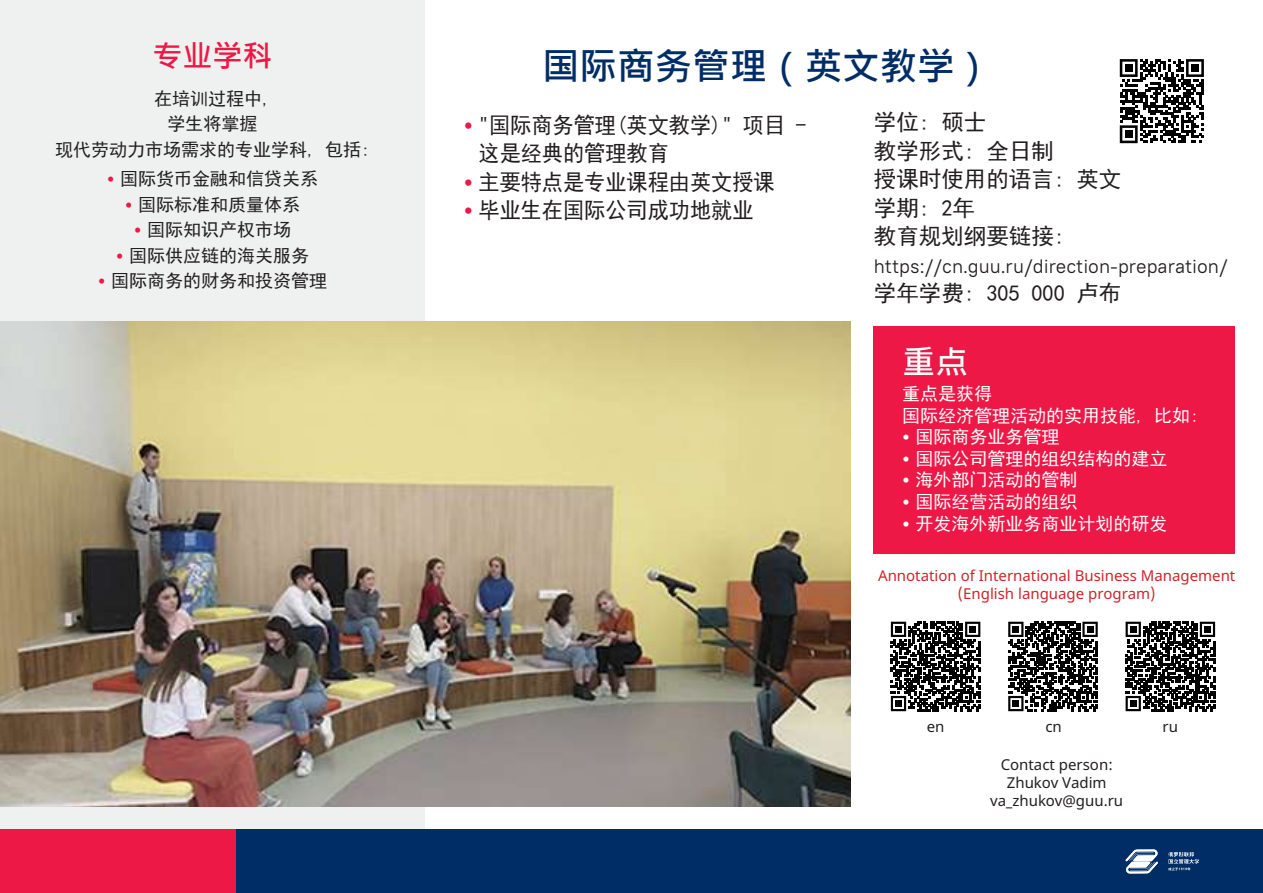
<style>
.page{position:relative;width:1263px;height:893px;background:#fff}
.page>*{position:absolute;margin:0;border:0;box-sizing:border-box;transform-origin:0 0}
.t1{font:700 37.5px "Microsoft Jheng Hei";color:#002d66}
.t2{font:700 33px "Microsoft Jheng Hei";color:#fff}
.t3{font:700 30px "Microsoft Jheng Hei";color:#ed1845}
.t4{font:22.5px/28.5px "Sim Hei";color:#231f20;scale:.94 1}
.t5{font:22.5px/28.5px "Sim Hei";color:#231f20}
.t6{font:19.5px "PT Root UI";color:#231f20}
.t7{font:18px/25.5px "Sim Hei";color:#231f20;text-align:center}
.t8{font:18px/21.6px "Sim Hei";color:#fff}
.t9{font:15px/18px "Noto Sans";color:#d1232a;text-align:center}
.t10{font:15px/18px "Noto Sans";color:#231f20;text-align:center}
.s1{font-family:"Microsoft Ya Hei";color:#ed1845}
.s2{font-family:"Microsoft Jheng Hei";color:#ed1845}
.s3{font-family:"Microsoft Ya Hei"}
</style>
<div class="page">
<div style="left:0;top:0;width:425px;height:893px;background:#eef1ef"></div>
<img style="left:0;top:321px;width:850px;height:486px">
<div style="left:0;top:830px;width:237px;height:63px;background:#ed1845"></div>
<div style="left:237px;top:830px;width:1026px;height:63px;background:#002d66"></div>
<svg style="left:1125px;top:849px;width:33px;height:24px"></svg>
<svg style="left:1168px;top:852px;width:31px;height:18px"></svg>
<div style="left:873px;top:326px;width:361px;height:228px;background:#ed1845"></div>
<svg style="left:1120px;top:59px;width:84px;height:84px"></svg>
<svg style="left:890px;top:621px;width:91px;height:91px"></svg>
<svg style="left:891px;top:622px;width:89px;height:89px"></svg>
<svg style="left:1008px;top:622px;width:90px;height:89px"></svg>
<svg style="left:1125px;top:622px;width:90px;height:89px"></svg>
<h3 class="t3" style="left:153px;top:37px;width:121px">专业学科</h3>
<p class="t7" style="left:55px;top:86px;width:316px">在培训过程中,<br>学生将掌握<br>现代劳动力市场需求的专业学科, 包括:</p>
<p class="t7" style="left:107px;top:166px;width:213px"><span class="s1">•</span> 国际货币金融和信贷关系</p>
<p class="t7" style="left:125px;top:192px;width:177px"><span class="s1">•</span> 国际标准和质量体系</p>
<p class="t7" style="left:134px;top:217px;width:159px"><span class="s1">•</span> 国际知识产权市场</p>
<p class="t7" style="left:116px;top:243px;width:195px"><span class="s1">•</span> 国际供应链的海关服务</p>
<p class="t7" style="left:98px;top:268px;width:231px"><span class="s1">•</span> 国际商务的财务和投资管理</p>
<h1 class="t1" style="left:542px;top:43px;width:452px">国际商务管理（英文教学）</h1>
<p class="t4" style="left:478px;top:111px;width:350px;text-indent:-15px"><span class="s2">•</span> "国际商务管理(英文教学)" 项目 -这是经典的管理教育</p>
<p class="t4" style="left:463px;top:168px;width:332px"><span class="s2">•</span> 主要特点是专业课程由英文授课</p>
<p class="t4" style="left:463px;top:196px;width:310px"><span class="s2">•</span> 毕业生在国际公司成功地就业</p>
<p class="t5" style="left:874px;top:108px;width:249px">学位: 硕士<br>教学形式: 全日制<br>授课时使用的语言: 英文学期: 2年<br>教育规划纲要链接:</p>
<p class="t6" style="left:874px;top:254px;width:355px">https://cn.guu.ru/direction-preparation/</p>
<p class="t5" style="left:874px;top:279px;width:249px">学年学费: 305 000 卢布</p>
<h2 class="t2" style="left:902px;top:341px;width:67px">重点</h2>
<p class="t8" style="left:902px;top:383px;width:298px">重点是获得<br>国际经济管理活动的实用技能, 比如:</p>
<p class="t8" style="left:902px;top:426px;width:159px"><span class="s3">•</span> 国际商务业务管理</p>
<p class="t8" style="left:902px;top:448px;width:267px"><span class="s3">•</span> 国际公司管理的组织结构的建立</p>
<p class="t8" style="left:902px;top:469px;width:177px"><span class="s3">•</span> 海外部门活动的管制</p>
<p class="t8" style="left:902px;top:491px;width:177px"><span class="s3">•</span> 国际经营活动的组织</p>
<p class="t8" style="left:902px;top:512px;width:267px"><span class="s3">•</span> 开发海外新业务商业计划的研发</p>
<p class="t9" style="left:878px;top:567px;width:359px">Annotation of International Business Management (English language program)</p>
<p class="t10" style="left:927px;top:718px;width:19px">en</p>
<p class="t10" style="left:1045px;top:718px;width:18px">cn</p>
<p class="t10" style="left:1162px;top:718px;width:17px">ru</p>
<p class="t10" style="left:990px;top:756px;width:134px">Contact person:<br>Zhukov Vadim va_zhukov@guu.ru</p>
</div>
